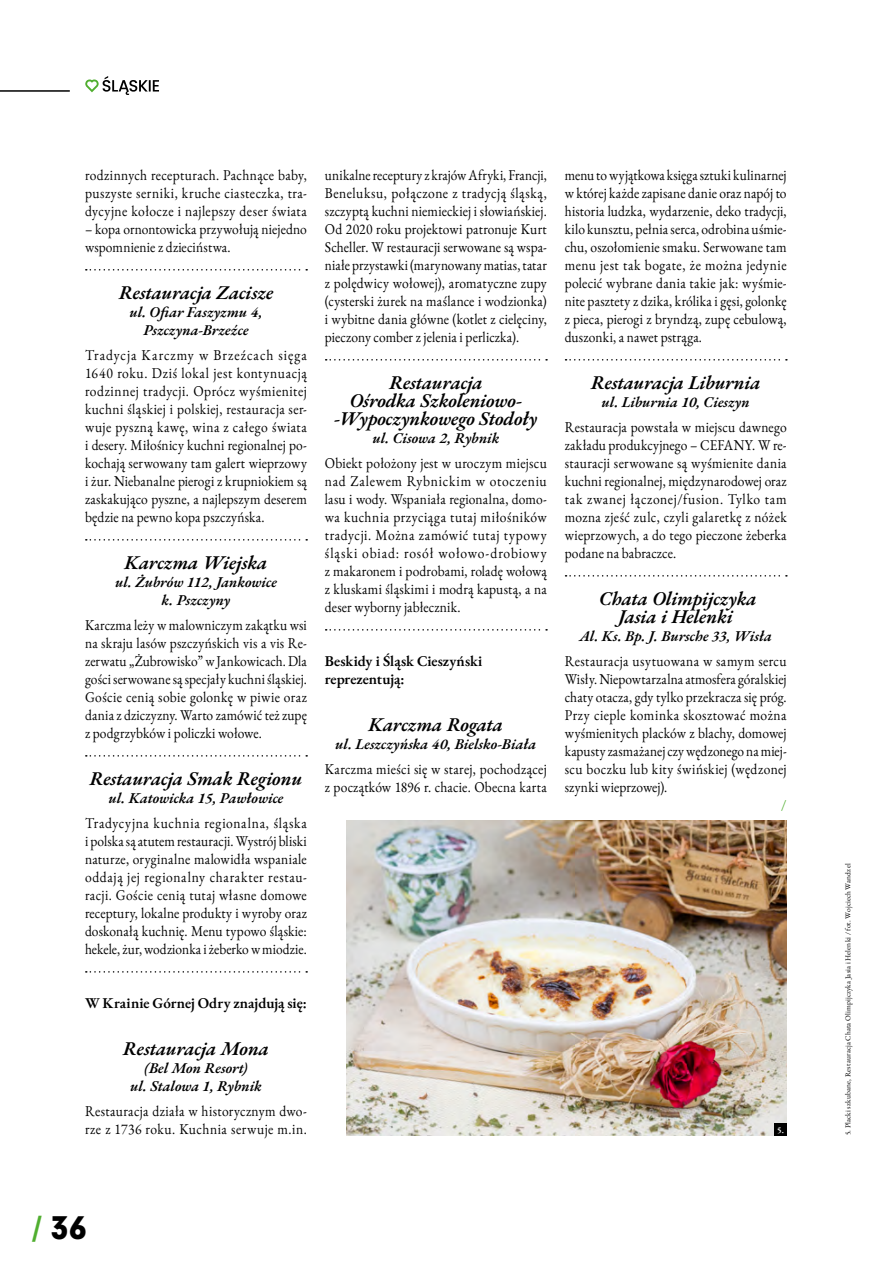
<style>
.page{position:relative;width:893px;height:1263px;background:#fff}
.page>*{position:absolute;margin:0;border:0;box-sizing:border-box;transform-origin:0 0}
.t1{font:29.7px "Geometric 706 Blk EU";color:#000}
.t2{font:italic 600 19.5px/18px "EB Garamond";letter-spacing:-.015em;color:#000;text-align:center}
.t3{font:15px/18px "EB Garamond";letter-spacing:.015em;color:#000;text-align:justify;scale:.9 1}
.t4{font:15px/18px "EB Garamond";letter-spacing:.015em;color:#000;text-align:justify;scale:.89 1}
.t5{font:15px/18px "EB Garamond";letter-spacing:.015em;color:#000;text-align:justify;scale:.91 1}
.t6{font:italic 600 15px/18px "EB Garamond";letter-spacing:-.005em;color:#000;text-align:center}
.t7{font:600 15px/18px "EB Garamond";color:#000}
.t8{font:15px "EB Garamond";color:#50ae2f;scale:.9 1}
.t9{font:600 9px "EB Garamond";color:#fff}
.t10{font:7.5px "EB Garamond";letter-spacing:.02em;color:#000}
.s1{color:#50ae2f}
</style>
<div class="page">
<svg style="left:86px;top:269px;width:221px;height:2px"></svg>
<svg style="left:86px;top:539px;width:221px;height:2px"></svg>
<svg style="left:86px;top:755px;width:221px;height:2px"></svg>
<svg style="left:86px;top:971px;width:221px;height:2px"></svg>
<svg style="left:326px;top:359px;width:221px;height:2px"></svg>
<svg style="left:326px;top:629px;width:221px;height:2px"></svg>
<svg style="left:566px;top:359px;width:221px;height:2px"></svg>
<svg style="left:566px;top:575px;width:221px;height:2px"></svg>
<img style="left:346px;top:821px;width:441px;height:314px">
<div style="left:774px;top:1123px;width:13px;height:12px;background:#000"></div>
<hr style="left:0;top:90px;width:69px;height:2px;background:#000">
<svg style="left:85px;top:76px;width:74px;height:19px"></svg>
<p class="t3" style="left:85px;top:166px;width:248px">rodzinnych recepturach. Pachnące baby, puszyste serniki, kruche ciasteczka, tra&shy;dycyjne kołocze i najlepszy deser świata</p>
<p class="t3" style="left:85px;top:220px;width:248px">– kopa ornontowicka przywołują niejedno wspomnienie z dzieciństwa.</p>
<h2 class="t2" style="left:119px;top:283px;width:156px">Restauracja Zacisze</h2>
<p class="t6" style="left:129px;top:303px;width:135px">ul. Ofiar Faszyzmu 4,<br>Pszczyna-Brzeźce</p>
<p class="t5" style="left:85px;top:346px;width:245px">Tradycja Karczmy w Brzeźcach sięga 1640 roku. Dziś lokal jest kontynuacją rodzinnej tradycji. Oprócz wyśmienitej kuchni śląskiej i polskiej, restauracja ser&shy;wuje pyszną kawę, wina z całego świata i desery. Miłośnicy kuchni regionalnej po&shy;kochają serwowany tam galert wieprzowy i żur. Niebanalne pierogi z krupniokiem są zaskakująco pyszne, a najlepszym deserem będzie na pewno kopa pszczyńska.</p>
<h2 class="t2" style="left:125px;top:553px;width:144px">Karczma Wiejska</h2>
<p class="t6" style="left:115px;top:573px;width:163px">ul. Żubrów 112, Jankowice k. Pszczyny</p>
<p class="t3" style="left:85px;top:616px;width:248px">Karczma leży w malowniczym zakątku wsi na skraju lasów pszczyńskich vis a vis Re&shy;zerwatu „Żubrowisko” w Jankowicach. Dla gości serwowane są specjały kuchni śląskiej.<br>Goście cenią sobie golonkę w piwie oraz dania z dziczyzny. Warto zamówić też zupę z podgrzybków i policzki wołowe.</p>
<h2 class="t2" style="left:90px;top:769px;width:214px">Restauracja Smak Regionu</h2>
<p class="t6" style="left:108px;top:789px;width:176px">ul. Katowicka 15, Pawłowice</p>
<p class="t3" style="left:85px;top:814px;width:248px">Tradycyjna kuchnia regionalna, śląska i polska są atutem restauracji. Wystrój bliski naturze, oryginalne malowidła wspaniale oddają jej regionalny charakter restau&shy;racji. Goście cenią tutaj własne domowe receptury, lokalne produkty i wyroby oraz doskonałą kuchnię. Menu typowo śląskie: hekele, żur, wodzionka i żeberko w miodzie.</p>
<p class="t7" style="left:85px;top:994px;width:223px">W Krainie Górnej Odry znajdują się:</p>
<h2 class="t2" style="left:123px;top:1039px;width:148px">Restauracja Mona</h2>
<p class="t6" style="left:130px;top:1059px;width:133px">(Bel Mon Resort)<br>ul. Stalowa 1, Rybnik</p>
<p class="t3" style="left:85px;top:1102px;width:248px">Restauracja działa w historycznym dwo&shy;rze z 1736 roku. Kuchnia serwuje m.in.</p>
<p class="t4" style="left:325px;top:166px;width:251px">unikalne receptury z krajów Afryki, Francji, Beneluksu, połączone z tradycją śląską, szczyptą kuchni niemieckiej i słowiańskiej.<br>Od 2020 roku projektowi patronuje Kurt Scheller. W restauracji serwowane są wspa&shy;niałe przystawki (marynowany matias, tatar z polędwicy wołowej), aromatyczne zupy (cysterski żurek na maślance i wodzionka) i wybitne dania główne (kotlet z cielęciny, pieczony comber z jelenia i perliczka).</p>
<h2 class="t2" style="left:334px;top:373px;width:205px">Restauracja<br>Ośrodka Szkoleniowo--Wypoczynkowego Stodoły</h2>
<p class="t6" style="left:372px;top:429px;width:128px">ul. Cisowa 2, Rybnik</p>
<p class="t3" style="left:325px;top:454px;width:248px">Obiekt położony jest w uroczym miejscu nad Zalewem Rybnickim w otoczeniu lasu i wody. Wspaniała regionalna, domo&shy;wa kuchnia przyciąga tutaj miłośników tradycji. Można zamówić tutaj typowy śląski obiad: rosół wołowo-drobiowy z makaronem i podrobami, roladę wołową z kluskami śląskimi i modrą kapustą, a na deser wyborny jabłecznik.</p>
<p class="t7" style="left:325px;top:652px;width:159px">Beskidy i Śląsk Cieszyński reprezentują:</p>
<h2 class="t2" style="left:369px;top:715px;width:136px">Karczma Rogata</h2>
<p class="t6" style="left:335px;top:735px;width:203px">ul. Leszczyńska 40, Bielsko-Biała</p>
<p class="t3" style="left:325px;top:760px;width:248px">Karczma mieści się w starej, pochodzącej z początków 1896 r. chacie. Obecna karta</p>
<p class="t4" style="left:565px;top:166px;width:251px">menu to wyjątkowa księga sztuki kulinarnej w której każde zapisane danie oraz napój to historia ludzka, wydarzenie, deko tradycji, kilo kunsztu, pełnia serca, odrobina uśmie&shy;chu, oszołomienie smaku. Serwowane tam menu jest tak bogate, że można jedynie polecić wybrane dania takie jak: wyśmie&shy;nite pasztety z dzika, królika i gęsi, golonkę z pieca, pierogi z bryndzą, zupę cebulową, duszonki, a nawet pstrąga.</p>
<h2 class="t2" style="left:591px;top:373px;width:171px">Restauracja Liburnia</h2>
<p class="t6" style="left:602px;top:393px;width:150px">ul. Liburnia 10, Cieszyn</p>
<p class="t3" style="left:565px;top:418px;width:248px">Restauracja powstała w miejscu dawnego zakładu produkcyjnego – CEFANY. W re&shy;stauracji serwowane są wyśmienite dania kuchni regionalnej, międzynarodowej oraz tak zwanej łączonej/fusion. Tylko tam mozna zjeść zulc, czyli galaretkę z nóżek wieprzowych, a do tego pieczone żeberka podane na babraczce.</p>
<h2 class="t2" style="left:599px;top:589px;width:159px">Chata Olimpijczyka<br>Jasia i Helenki</h2>
<p class="t6" style="left:579px;top:627px;width:194px">Al. Ks. Bp. J. Bursche 33, Wisła</p>
<p class="t3" style="left:565px;top:652px;width:248px">Restauracja usytuowana w samym sercu Wisły. Niepowtarzalna atmosfera góralskiej chaty otacza, gdy tylko przekracza się próg.<br>Przy cieple kominka skosztować można wyśmienitych placków z blachy, domowej kapusty zasmażanej czy wędzonego na miej&shy;scu boczku lub kity świńskiej (wędzonej szynki wieprzowej).</p>
<p class="t8" style="left:781px;top:795px;width:7px">/</p>
<p class="t9" style="left:777px;top:1124px;width:8px">5.</p>
<h1 class="t1" style="left:33px;top:1207px;width:56px"><span class="s1">/</span> 36</h1>
<p class="t10" style="left:843px;top:1135px;width:273px;rotate:-90deg">5. Placki szkubane, Restauracja Chata Olimpijczyka Jasia i Helenki / fot. Wojciech Wandzel</p>
</div>
